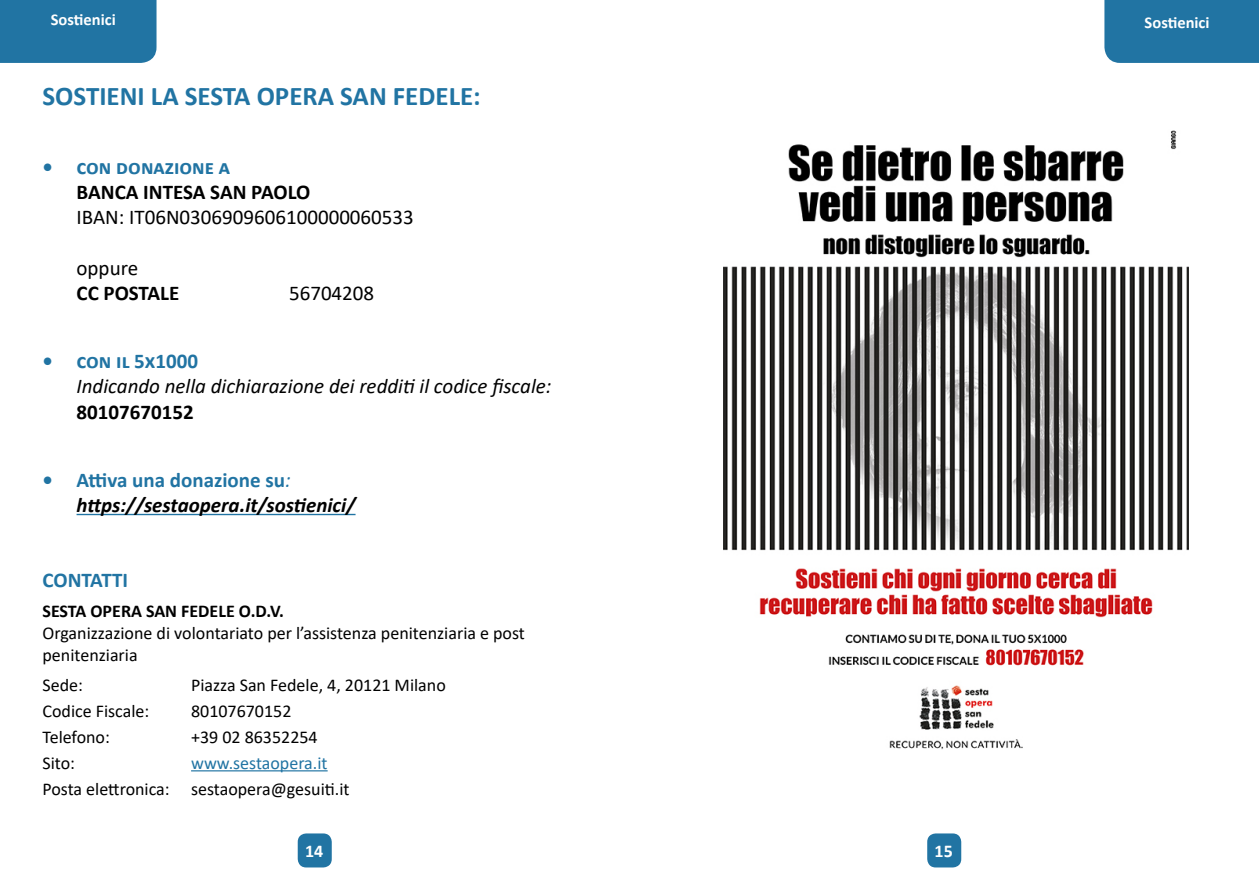
<style>
.page{position:relative;width:1259px;height:893px;background:#fff}
.page>*{position:absolute;margin:0;border:0;box-sizing:border-box;transform-origin:0 0}
.t1{font:700 27px "Calibri";color:#2174a3}
.t2{font:italic 700 21px/25.2px "Calibri";color:#000}
.t3{font:italic 21px "Calibri";color:#000}
.t4{font:21px "Calibri";color:#000}
.t5{font:700 21px "Calibri";color:#000}
.t6{font:700 21px "Calibri";color:#2174a3}
.t7{font:18px/21.6px "Calibri";color:#000}
.t8{font:700 18px "Calibri";color:#000}
.t9{font:18px "Calibri";color:#2174a3}
.t10{font:700 18px "Calibri";color:#fff}
.t11{font:700 16.5px "Calibri";color:#fff}
.s1{font-style:normal;color:#2174a3}
.s2{font-weight:400;color:#2174a3}
</style>
<div class="page">
<div style="left:927px;top:833px;width:34px;height:34px;background:#2174a3;border-radius:9px"></div>
<div style="left:298px;top:833px;width:34px;height:34px;background:#2174a3;border-radius:9px"></div>
<hr style="left:77px;top:514px;width:278px;height:1px;background:#2174a3">
<hr style="left:191px;top:770px;width:137px;height:1px;background:#2174a3">
<img style="left:723px;top:130px;width:465px;height:620px">
<div style="left:1104px;top:0;width:155px;height:63px;background:#2174a3"></div>
<div style="left:0;top:0;width:156px;height:63px;background:#2174a3"></div>
<p class="t11" style="left:51px;top:8px;width:66px">Sostienici</p>
<p class="t11" style="left:1144px;top:10px;width:66px">Sostienici</p>
<h1 class="t1" style="left:43px;top:77px;width:440px">SOSTIENI LA SESTA OPERA SAN FEDELE:</h1>
<p class="t6" style="left:43px;top:152px;width:189px">• con donazione a</p>
<p class="t5" style="left:77px;top:177px;width:235px">BANCA INTESA SAN PAOLO</p>
<p class="t4" style="left:77px;top:203px;width:339px">IBAN: IT06N0306909606100000060533</p>
<p class="t4" style="left:77px;top:253px;width:63px">oppure</p>
<p class="t5" style="left:77px;top:278px;width:104px">CC POSTALE</p>
<p class="t4" style="left:289px;top:278px;width:87px">56704208</p>
<p class="t6" style="left:43px;top:346px;width:157px">• con il 5x1000</p>
<p class="t3" style="left:77px;top:372px;width:476px">Indicando nella dichiarazione dei redditi il codice fiscale:</p>
<p class="t5" style="left:77px;top:397px;width:119px">80107670152</p>
<p class="t2" style="left:77px;top:467px;width:280px;text-indent:-34px"><span class="s1">• Attiva una donazione su</span><span class="s2">: </span>https://sestaopera.it/sostienici/</p>
<p class="t6" style="left:43px;top:565px;width:87px">CONTATTI</p>
<p class="t8" style="left:43px;top:599px;width:243px">SESTA OPERA SAN FEDELE O.D.V.</p>
<p class="t7" style="left:43px;top:622px;width:484px">Organizzazione di volontariato per l’assistenza penitenziaria e post penitenziaria</p>
<p class="t7" style="left:43px;top:674px;width:42px">Sede:</p>
<p class="t7" style="left:191px;top:674px;width:256px">Piazza San Fedele, 4, 20121 Milano</p>
<p class="t7" style="left:43px;top:700px;width:108px">Codice Fiscale:</p>
<p class="t7" style="left:191px;top:700px;width:102px">80107670152</p>
<p class="t7" style="left:43px;top:726px;width:69px">Telefono:</p>
<p class="t7" style="left:191px;top:726px;width:128px">+39 02 86352254</p>
<p class="t7" style="left:43px;top:752px;width:34px">Sito:</p>
<p class="t9" style="left:191px;top:750px;width:138px">www.sestaopera.it</p>
<p class="t7" style="left:43px;top:777px;width:308px">Posta elettronica: sestaopera@gesuiti.it</p>
<p class="t10" style="left:305px;top:838px;width:20px">14</p>
<p class="t10" style="left:934px;top:838px;width:20px">15</p>
</div>
